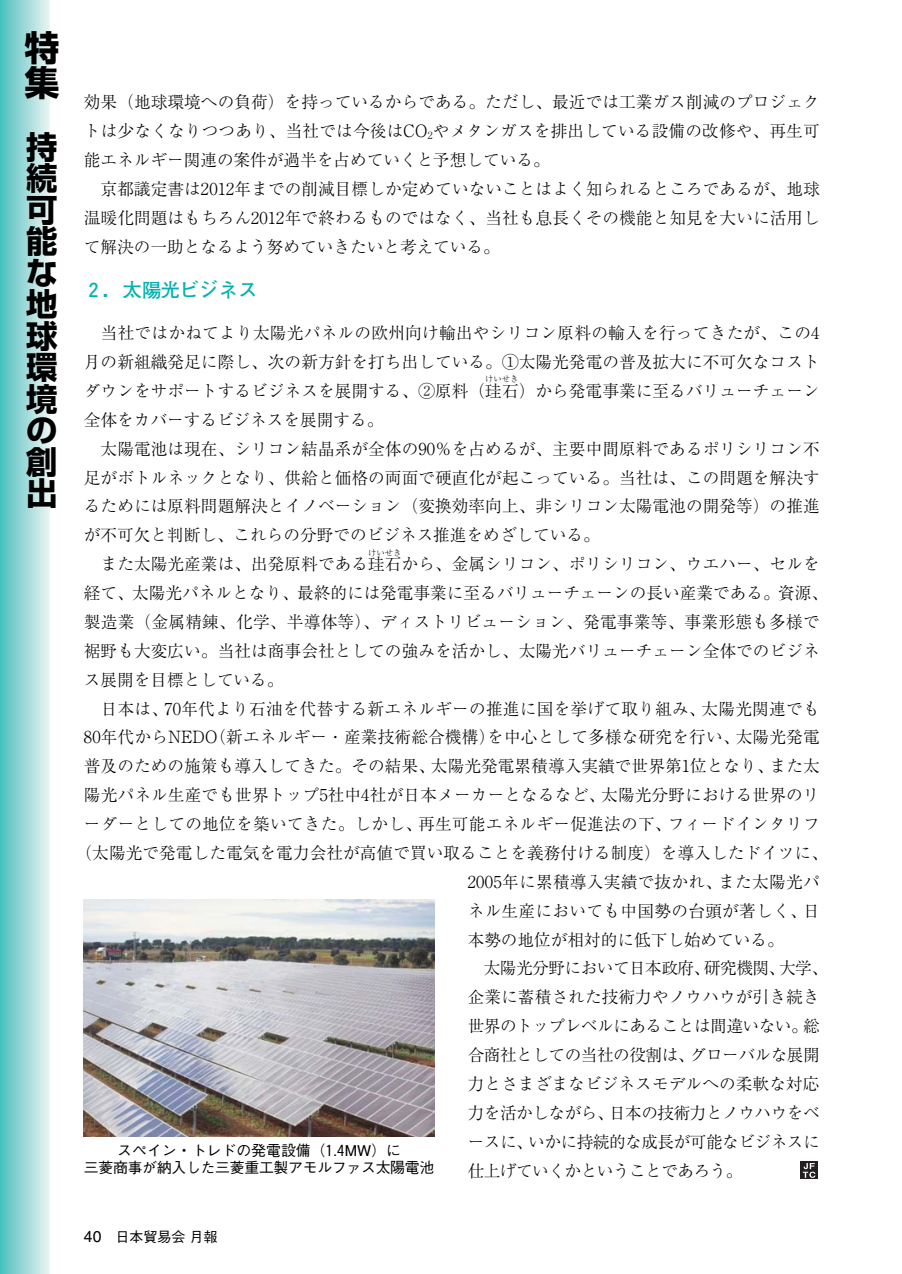
<style>
.page{position:relative;width:902px;height:1274px;background:#fff}
.page>*{position:absolute;margin:0;border:0;box-sizing:border-box;transform-origin:0 0}
.t1{font:700 35px/35px "Shin Go";color:#000}
.t2{font:700 31.5px/31.5px "Shin Go";color:#000;text-align:justify}
.t3{font:700 19.25px "Futo Go B101";color:#00b2b0}
.t4{font:300 16.62px/28.9px "Ryumin";letter-spacing:.005em;color:#000;text-align:justify}
.t5{font:300 16.62px "Ryumin";letter-spacing:-.03em;color:#000}
.t6{font:500 14.88px/17.5px "Gothic BBB";letter-spacing:-.02em;color:#000;text-align:center}
.t7{font:500 14px "Gothic BBB";color:#000}
.t8{font:300 8.4px "Ryumin";color:#000}
.s1{font-family:"Rm Alpha";font-weight:400}
.s2{font-family:"Ryumin Num";font-weight:400}
.s3{font-family:"Gothic Num";font-weight:400}
.s4{font-family:"Helvetica";font-weight:400;font-size:15.75px}
</style>
<div class="page">
<div style="left:0;top:0;width:50px;height:1274px;background:linear-gradient(to right,#4dbebe,#e8f3f2)"></div>
<div style="left:800px;top:1162px;width:17px;height:17px;background:#231f20"></div>
<svg style="left:802px;top:1163px;width:13px;height:15px"></svg>
<img style="left:84px;top:899px;width:350px;height:238px">
<h1 class="t1" style="left:25px;top:35px;width:36px">特集</h1>
<h2 class="t2" style="left:26px;top:136px;width:33px">持続可能な地球環境の創出</h2>
<p class="t4" style="left:84px;top:90px;width:737px">効果（地球環境への負荷）を持っているからである。ただし、最近では工業ガス削減のプロジェクトは少なくなりつつあり、当社では今後は<span class="s1">CO</span><sub>2</sub>やメタンガスを排出している設備の改修や、再生可能エネルギー関連の案件が過半を占めていくと予想している。</p>
<p class="t4" style="left:84px;top:176px;width:737px;text-indent:17px">京都議定書は<span class="s2">2012</span>年までの削減目標しか定めていないことはよく知られるところであるが、地球温暖化問題はもちろん<span class="s2">2012</span>年で終わるものではなく、当社も息長くその機能と知見を大いに活用して解決の一助となるよう努めていきたいと考えている。</p>
<p class="t3" style="left:84px;top:283px;width:175px">２．太陽光ビジネス</p>
<p class="t4" style="left:84px;top:321px;width:737px;text-indent:17px">当社ではかねてより太陽光パネルの欧州向け輸出やシリコン原料の輸入を行ってきたが、この<span class="s2">4</span>月の新組織発足に際し、次の新方針を打ち出している。①太陽光発電の普及拡大に不可欠なコストダウンをサポートするビジネスを展開する、②原料（珪石）から発電事業に至るバリューチェーン</p>
<p class="t8" style="left:485px;top:376px;width:35px">けいせき</p>
<p class="t4" style="left:84px;top:407px;width:301px">全体をカバーするビジネスを展開する。</p>
<p class="t4" style="left:101px;top:436px;width:720px">太陽電池は現在、シリコン結晶系が全体の<span class="s2">90</span>％を占めるが、主要中間原料であるポリシリコン不</p>
<p class="t4" style="left:84px;top:465px;width:737px">足がボトルネックとなり、供給と価格の両面で硬直化が起こっている。当社は、この問題を解決す</p>
<p class="t4" style="left:84px;top:494px;width:737px">るためには原料問題解決とイノベーション（変換効率向上、非シリコン太陽電池の開発等）の推進</p>
<p class="t4" style="left:84px;top:523px;width:517px">が不可欠と判断し、これらの分野でのビジネス推進をめざしている。</p>
<p class="t4" style="left:101px;top:552px;width:720px">また太陽光産業は、出発原料である珪石から、金属シリコン、ポリシリコン、ウエハー、セルを</p>
<p class="t8" style="left:368px;top:549px;width:35px">けいせき</p>
<p class="t4" style="left:84px;top:581px;width:745px;text-align:left">経て、太陽光パネルとなり、最終的には発電事業に至るバリューチェーンの長い産業である。資源、製造業（金属精錬、化学、半導体等）、ディストリビューション、発電事業等、事業形態も多様で裾野も大変広い。当社は商事会社としての強みを活かし、太陽光バリューチェーン全体でのビジネス展開を目標としている。</p>
<p class="t4" style="left:101px;top:696px;width:720px">日本は、<span class="s2">70</span>年代より石油を代替する新エネルギーの推進に国を挙げて取り組み、太陽光関連でも</p>
<p class="t4" style="left:84px;top:725px;width:737px"><span class="s2">80</span>年代から<span class="s1">NEDO</span>（新エネルギー・産業技術総合機構）を中心として多様な研究を行い、太陽光発電</p>
<p class="t4" style="left:84px;top:754px;width:737px">普及のための施策も導入してきた。その結果、太陽光発電累積導入実績で世界第<span class="s2">1</span>位となり、また太</p>
<p class="t4" style="left:84px;top:783px;width:737px">陽光パネル生産でも世界トップ<span class="s2">5</span>社中<span class="s2">4</span>社が日本メーカーとなるなど、太陽光分野における世界のリ</p>
<p class="t4" style="left:84px;top:812px;width:737px">ーダーとしての地位を築いてきた。しかし、再生可能エネルギー促進法の下、フィードインタリフ</p>
<p class="t4" style="left:76px;top:841px;width:753px">（太陽光で発電した電気を電力会社が高値で買い取ることを義務付ける制度）を導入したドイツに、</p>
<p class="t4" style="left:467px;top:869px;width:353px"><span class="s2">2005</span>年に累積導入実績で抜かれ、また太陽光パ</p>
<p class="t4" style="left:467px;top:898px;width:353px">ネル生産においても中国勢の台頭が著しく、日</p>
<p class="t4" style="left:467px;top:927px;width:317px">本勢の地位が相対的に低下し始めている。</p>
<p class="t5" style="left:483px;top:962px;width:345px">太陽光分野において日本政府、研究機関、大学、</p>
<p class="t4" style="left:467px;top:985px;width:353px">企業に蓄積された技術力やノウハウが引き続き</p>
<p class="t5" style="left:467px;top:1020px;width:353px">世界のトップレベルにあることは間違いない。総</p>
<p class="t5" style="left:467px;top:1049px;width:353px">合商社としての当社の役割は、グローバルな展開</p>
<p class="t4" style="left:467px;top:1072px;width:353px">力とさまざまなビジネスモデルへの柔軟な対応</p>
<p class="t5" style="left:467px;top:1107px;width:353px">力を活かしながら、日本の技術力とノウハウをベ</p>
<p class="t5" style="left:467px;top:1136px;width:353px">ースに、いかに持続的な成長が可能なビジネスに</p>
<p class="t5" style="left:467px;top:1165px;width:276px">仕上げていくかということであろう。</p>
<p class="t6" style="left:84px;top:1143px;width:352px">スペイン・トレドの発電設備（<span class="s3">1</span>.<span class="s3">4</span>MW）に<br>三菱商事が納入した三菱重工製アモルファス太陽電池</p>
<p class="t7" style="left:84px;top:1231px;width:135px"><span class="s4">40</span> 日本貿易会月報</p>
</div>
